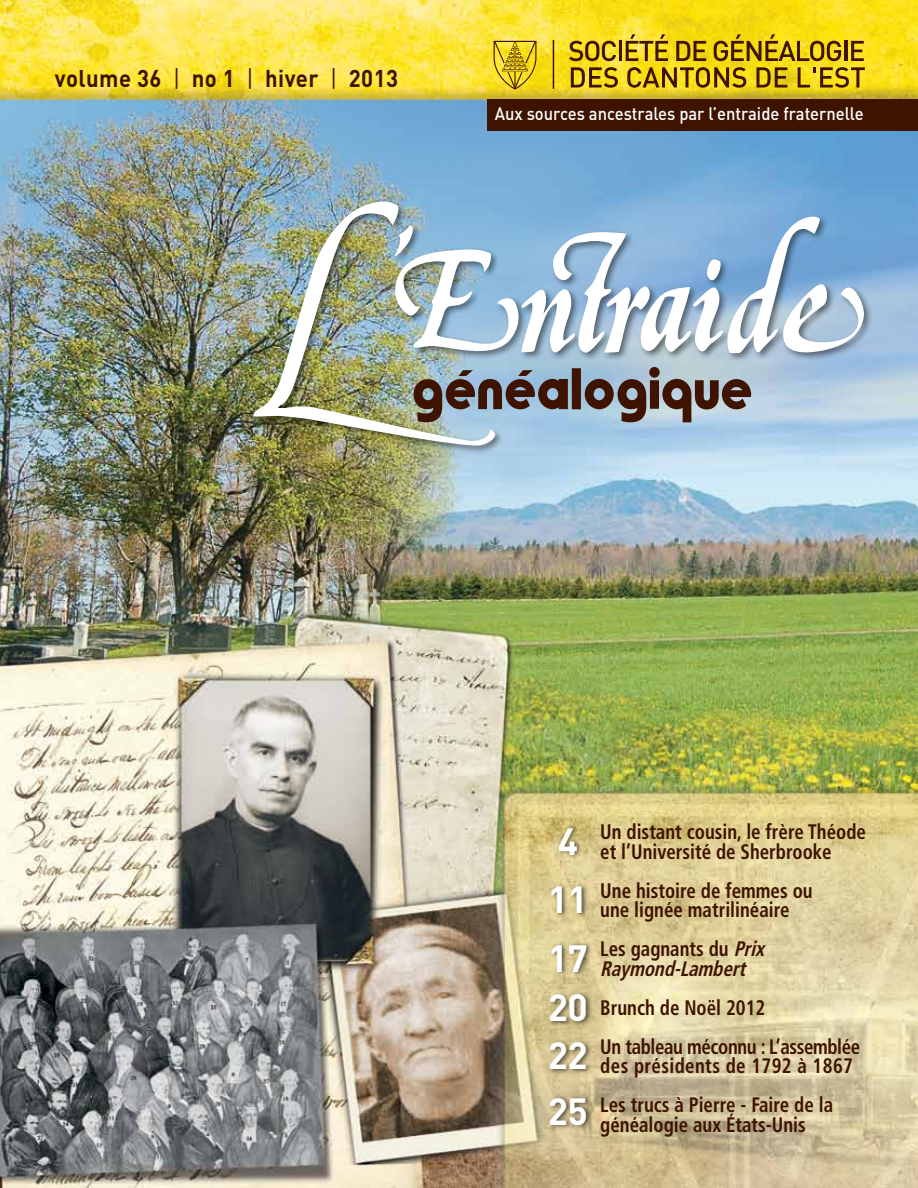
<style>
.page{position:relative;width:918px;height:1188px;background:#fff}
.page>*{position:absolute;margin:0;border:0;box-sizing:border-box;transform-origin:0 0}
.t1{font:700 37.5px/58.5px "DIN";letter-spacing:-.02em;color:#fff}
.t2{font:700 24px "DIN";letter-spacing:.02em;color:#3e1300;scale:.92 1}
.t3{font:700 condensed 21px/19.5px "Frutiger";color:#3e1300;scale:.9 1}
.t4{font:700 condensed 21px/39px "Frutiger";letter-spacing:.02em;color:#3e1300;scale:.9 1}
.t5{font:700 condensed 21px/39px "Frutiger";letter-spacing:-.02em;color:#3e1300;scale:.9 1}
.t6{font:italic 700 condensed 21px/19.5px "Frutiger";color:#3e1300;scale:.9 1}
.t7{font:500 18px "DIN";color:#fff;scale:.92 1}
.s1{font-weight:400}
.s2{font-style:normal}
</style>
<div class="page">
<img style="left:0;top:0;width:918px;height:1188px">
<svg style="left:569px;top:41px;width:47px;height:20px"></svg>
<hr style="left:619px;top:41px;width:3px;height:20px;background:#3e1300">
<svg style="left:626px;top:34px;width:42px;height:27px"></svg>
<svg style="left:676px;top:41px;width:30px;height:20px"></svg>
<svg style="left:714px;top:34px;width:127px;height:27px;background:#bb9b0c"></svg>
<hr style="left:844px;top:41px;width:3px;height:20px;background:#3e1300">
<svg style="left:851px;top:41px;width:13px;height:20px"></svg>
<svg style="left:571px;top:67px;width:47px;height:21px"></svg>
<svg style="left:627px;top:67px;width:119px;height:21px;background:#b2920f"></svg>
<svg style="left:757px;top:67px;width:30px;height:21px"></svg>
<svg style="left:798px;top:67px;width:67px;height:21px"></svg>
<hr style="left:553px;top:40px;width:1px;height:49px;background:#3e1300">
<svg style="left:494px;top:41px;width:42px;height:49px;background:#d3b61c"></svg>
<div style="left:488px;top:100px;width:430px;height:31px;background:#3e1300"></div>
<div style="left:250px;top:199px;width:622px;height:256px;background:#000;opacity:.5"></div>
<svg style="left:502px;top:214px;width:365px;height:144px"></svg>
<img style="left:253px;top:195px;width:249px;height:254px">
<svg style="left:414px;top:367px;width:337px;height:55px;background:#808185"></svg>
<div style="left:547px;top:824px;width:46px;height:306px;background:#000;opacity:.6"></div>
<p class="t2" style="left:55px;top:63px;width:374px">volume 36 <span class="s1">|</span> no 1 <span class="s1">|</span> hiver <span class="s1">|</span> 2013</p>
<p class="t7" style="left:495px;top:102px;width:403px">Aux sources ancestrales par l’entraide fraternelle</p>
<h1 class="t1" style="left:548px;top:810px;width:41px">4<br>11<br>17</h1>
<h1 class="t1" style="left:548px;top:982px;width:41px;line-height:48px">20<br>22</h1>
<h1 class="t1" style="left:548px;top:1080px;width:41px">25</h1>
<p class="t3" style="left:600px;top:822px;width:297px">Un distant cousin, le frère Théode et l’Université de Sherbrooke</p>
<p class="t3" style="left:600px;top:881px;width:237px">Une histoire de femmes ou une lignée matrilinéaire</p>
<p class="t6" style="left:600px;top:939px;width:190px"><span class="s2">Les gagnants du</span> Prix<br>Raymond-Lambert</p>
<p class="t5" style="left:600px;top:988px;width:290px">Brunch de Noël 2012<br>Un tableau méconnu : L’assemblée</p>
<p class="t4" style="left:600px;top:1046px;width:282px">des présidents de 1792 à 1867<br>Les trucs à Pierre - Faire de la</p>
<p class="t3" style="left:600px;top:1115px;width:230px">généalogie aux États-Unis</p>
</div>
